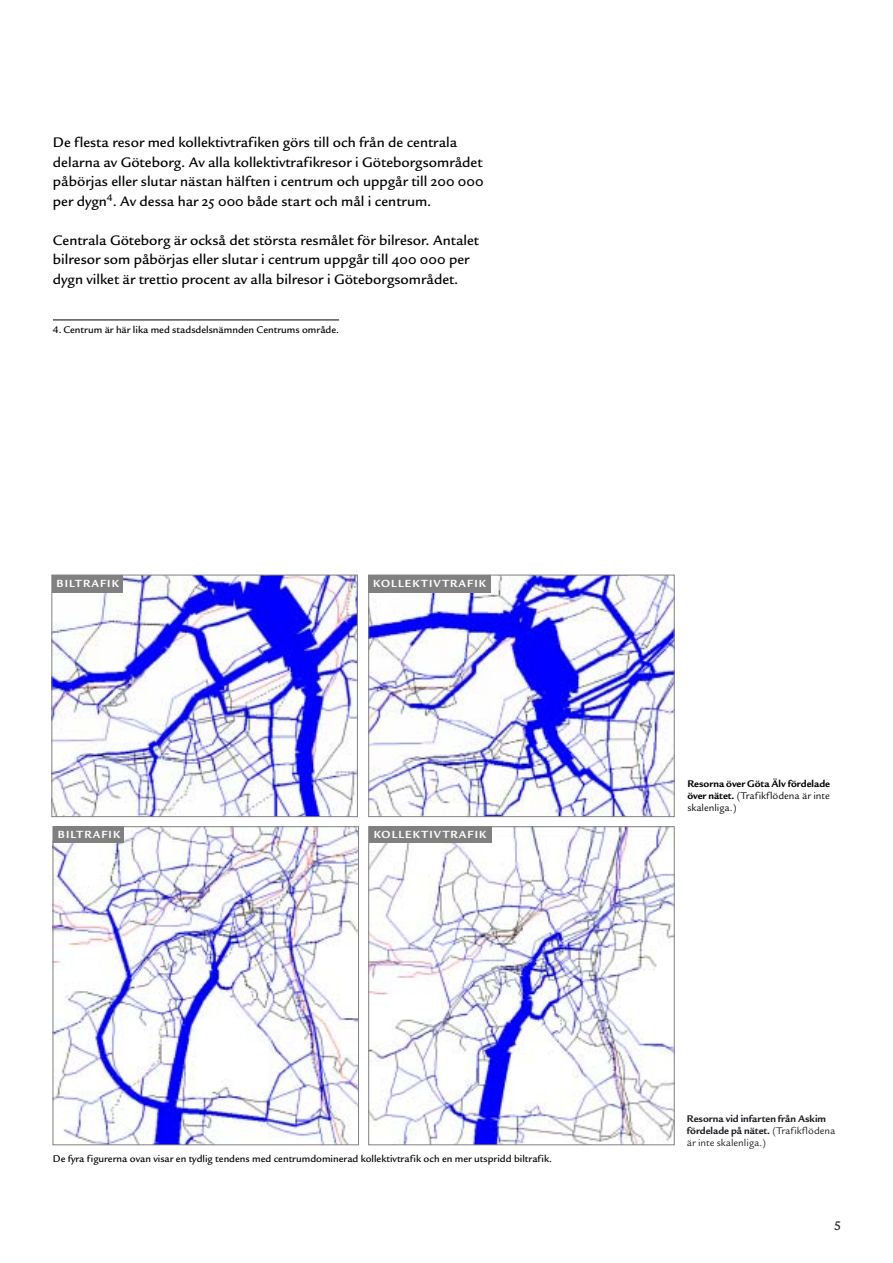
<style>
.page{position:relative;width:893px;height:1263px;background:#fff}
.page>*{position:absolute;margin:0;border:0;box-sizing:border-box;transform-origin:0 0}
.t1{font:15px/19.5px "Legacy San ITC Medi OS";color:#000}
.t2{font:500 13.5px "Legacy San ITC";color:#1b1c20}
.t3{font:11.25px "Legacy San ITC Bold OS";letter-spacing:.1em;color:#fff}
.t4{font:10.5px "Legacy San ITC Medi OS";color:#000}
.t5{font:10.5px/12px "Legacy San ITC Bold OS";color:#1b1c20}
.t6{font:10.5px/12px "Legacy San ITC";color:#000}
.t7{font:10.5px "Legacy San ITC Bold OS";color:#000}
.t8{font:10.5px "Legacy San ITC Book OS";color:#1b1c20}
.s1{font-family:"Legacy San ITC";font-weight:500}
.s2{font-family:"Legacy San ITC Bold OS"}
.s3{font-family:"Legacy San ITC Book OS"}
</style>
<div class="page">
<img style="left:53px;top:577px;width:303px;height:238px">
<div style="left:51px;top:575px;width:307px;height:242px;border:1px solid #808080"></div>
<img style="left:370px;top:577px;width:302px;height:238px">
<div style="left:368px;top:575px;width:306px;height:242px;border:1px solid #808080"></div>
<div style="left:368px;top:575px;width:123px;height:17px;background:#808080"></div>
<div style="left:52px;top:575px;width:70px;height:17px;background:#808080"></div>
<img style="left:55px;top:828px;width:302px;height:315px">
<div style="left:53px;top:826px;width:306px;height:319px;border:1px solid #808080"></div>
<img style="left:370px;top:828px;width:302px;height:315px">
<div style="left:368px;top:826px;width:306px;height:319px;border:1px solid #808080"></div>
<div style="left:369px;top:826px;width:122px;height:17px;background:#808080"></div>
<div style="left:53px;top:826px;width:70px;height:17px;background:#808080"></div>
<hr style="left:53px;top:320px;width:286px;height:1px;background:#000">
<p class="t1" style="left:53px;top:134px;width:432px">De flesta resor med kollektivtrafiken görs till och från de centrala delarna av Göteborg. Av alla kollektivtrafikresor i Göteborgsområdet påbörjas eller slutar nästan hälften i centrum och uppgår till 200 000 per dygn<sup>4</sup>. Av dessa har 25 000 både start och mål i centrum.</p>
<p class="t1" style="left:53px;top:231px;width:427px">Centrala Göteborg är också det största resmålet för bilresor. Antalet bilresor som påbörjas eller slutar i centrum uppgår till 400 000 per dygn vilket är trettio procent av alla bilresor i Göteborgsområdet.</p>
<p class="t4" style="left:53px;top:325px;width:287px"><span class="s1">4.</span> Centrum är här lika med stadsdelsnämnden Centrums område.</p>
<p class="t3" style="left:57px;top:579px;width:64px">BILTRAFIK</p>
<p class="t3" style="left:373px;top:579px;width:114px">KOLLEKTIVTRAFIK</p>
<p class="t3" style="left:58px;top:830px;width:64px">BILTRAFIK</p>
<p class="t3" style="left:373px;top:830px;width:114px">KOLLEKTIVTRAFIK</p>
<p class="t4" style="left:53px;top:1154px;width:500px">De fyra figurerna ovan visar en tydlig tendens med centrumdominerad kollektivtrafik och en mer utspridd biltrafik.</p>
<p class="t7" style="left:687px;top:779px;width:144px">Resorna över Göta Älv fördelade</p>
<p class="t6" style="left:687px;top:791px;width:144px"><span class="s2">över nätet.</span> (Trafikflödena är inte skalenliga.)</p>
<p class="t5" style="left:686px;top:1113px;width:150px">Resorna vid infarten från Askim fördelade på nätet. <span class="s3">(Trafikflödena</span></p>
<p class="t8" style="left:686px;top:1138px;width:81px">är inte skalenliga.)</p>
<p class="t2" style="left:833px;top:1220px;width:9px">5</p>
</div>
